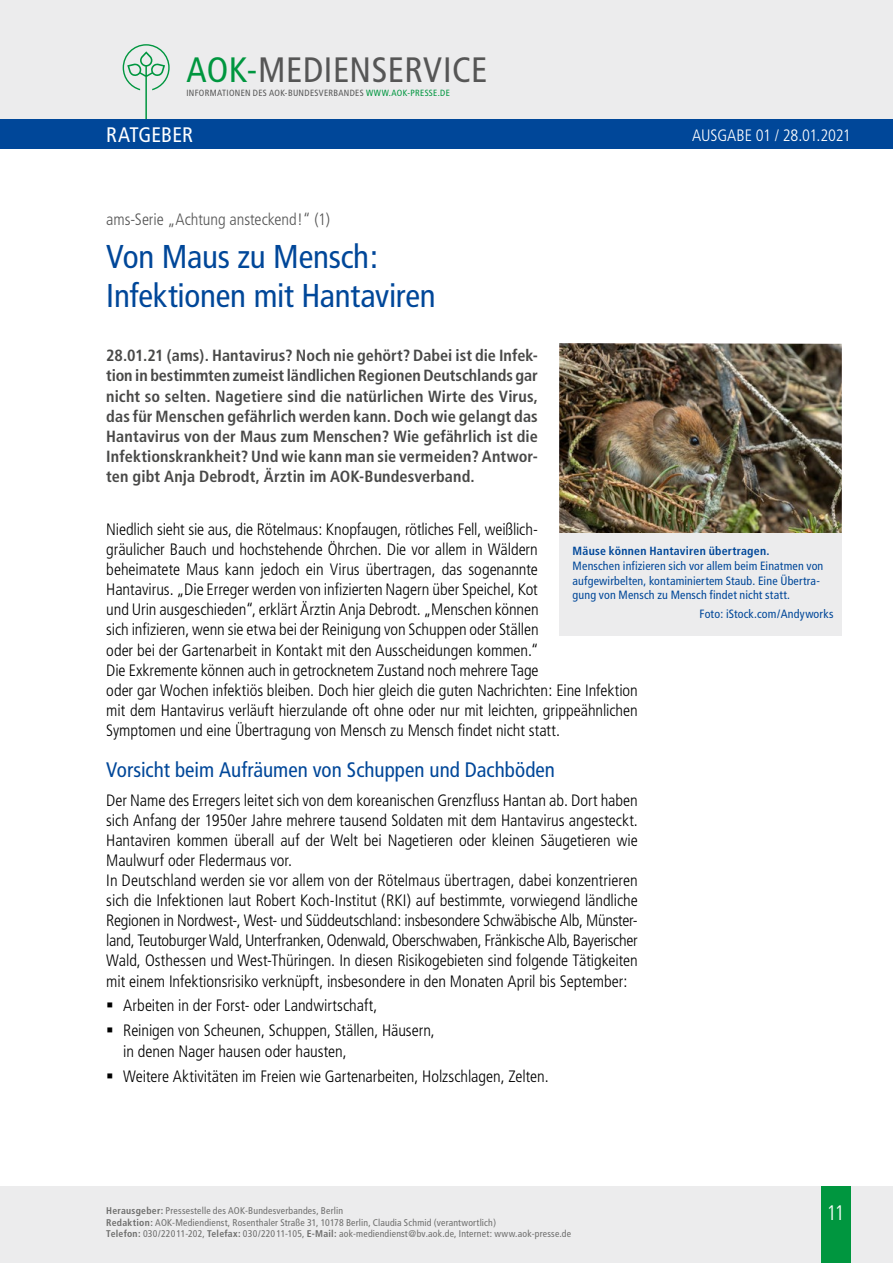
<style>
.page{position:relative;width:893px;height:1263px;background:#fff}
.page>*{position:absolute;margin:0;border:0;box-sizing:border-box;transform-origin:0 0}
.t1{font:condensed 35.25px "Frutiger";letter-spacing:.015em;color:#565656}
._2_Überschrift{font:condensed 33px/39px "Frutiger";letter-spacing:-.01em;color:#004799}
._5_Zwischenüberschri{font:condensed 21px "Frutiger";color:#004799}
.t2{font:condensed 21px "Frutiger";color:#fff}
.t3{font:300 condensed 21px "Frutiger";color:#fff}
._4_Fließtext{font:300 condensed 16.5px/20.1px "Frutiger";letter-spacing:-.005em;color:#000}
._1_Dachzeile{font:300 condensed 16.5px "Frutiger";letter-spacing:-.005em;color:#565656}
.t4{font:300 condensed 16.5px "Frutiger";letter-spacing:-.01em;color:#fff}
._3_Vorspann{font:700 condensed 16.2px/20.1px "Frutiger";letter-spacing:.005em;color:#494948;text-align:justify}
.Marginalientext_BU{font:condensed 12px/14.7px "Frutiger";letter-spacing:.01em;color:#004799}
.Marginalientext_BU-2{font:700 condensed 11.85px "Frutiger";letter-spacing:.02em;color:#004799}
.t5{font:condensed 9.75px/11.7px "Frutiger";letter-spacing:.02em;color:#6f6f6e}
.t6{font:condensed 9px "Frutiger";letter-spacing:.035em;color:#565656}
.s1{color:#00963f}
.s2{font-weight:700}
</style>
<div class="page">
<div style="left:0;top:1186px;width:893px;height:77px;background:#ececed"></div>
<div style="left:821px;top:1186px;width:29px;height:77px;background:#00963f"></div>
<div style="left:0;top:0;width:893px;height:141px;background:#ececed"></div>
<svg style="left:123px;top:44px;width:47px;height:75px"></svg>
<div style="left:0;top:119px;width:893px;height:30px;background:#004799"></div>
<img style="left:559px;top:343px;width:283px;height:191px">
<div style="left:560px;top:534px;width:282px;height:102px;background:#ececed"></div>
<h1 class="t1" style="left:186px;top:49px;width:303px"><span class="s1">AOK-</span>MEDIENSERVICE</h1>
<p class="t6" style="left:186px;top:87px;width:265px">INFORMATIONEN DES AOK-BUNDESVERBANDES <span class="s1">WWW.AOK-PRESSE.DE</span></p>
<p class="t2" style="left:106px;top:123px;width:88px">RATGEBER</p>
<p class="t4" style="left:692px;top:125px;width:160px">AUSGABE 01 / 28.01.2021</p>
<p class="_1_Dachzeile" style="left:106px;top:210px;width:225px">ams-Serie „Achtung ansteckend!“ (1)</p>
<p class="_2_Überschrift" style="left:106px;top:238px;width:331px">Von Maus zu Mensch:<br>Infektionen mit Hantaviren</p>
<p class="_3_Vorspann" style="left:106px;top:346px;width:433px">28.01.21 (ams). Hantavirus? Noch nie gehört? Dabei ist die Infek&shy;tion in bestimmten zumeist ländlichen Regionen Deutschlands gar nicht so selten. Nagetiere sind die natürlichen Wirte des Virus, das für Menschen gefährlich werden kann. Doch wie gelangt das Hantavirus von der Maus zum Menschen? Wie gefährlich ist die Infektionskrankheit? Und wie kann man sie vermeiden? Antwor&shy;ten gibt Anja Debrodt, Ärztin im AOK-Bundesverband.</p>
<p class="_4_Fließtext" style="left:106px;top:519px;width:533px">Niedlich sieht sie aus, die Rötelmaus: Knopfaugen, rötliches Fell, weißlich-<br>gräulicher Bauch und hochstehende Öhrchen. Die vor allem in Wäldern<br>beheimatete Maus kann jedoch ein Virus übertragen, das sogenannte<br>Hantavirus. „Die Erreger werden von infizierten Nagern über Speichel, Kot<br>und Urin ausgeschieden“, erklärt Ärztin Anja Debrodt. „Menschen können<br>sich infizieren, wenn sie etwa bei der Reinigung von Schuppen oder Ställen<br>oder bei der Gartenarbeit in Kontakt mit den Ausscheidungen kommen.“<br>Die Exkremente können auch in getrocknetem Zustand noch mehrere Tage<br>oder gar Wochen infektiös bleiben. Doch hier gleich die guten Nachrichten: Eine Infektion mit dem Hantavirus verläuft hierzulande oft ohne oder nur mit leichten, grippeähnlichen Symptomen und eine Übertragung von Mensch zu Mensch findet nicht statt.</p>
<p class="_5_Zwischenüberschri" style="left:106px;top:757px;width:450px">Vorsicht beim Aufräumen von Schuppen und Dachböden</p>
<p class="_4_Fließtext" style="left:106px;top:790px;width:533px;text-align:justify">Der Name des Erregers leitet sich von dem koreanischen Grenzfluss Hantan ab. Dort haben sich Anfang der 1950er Jahre mehrere tausend Soldaten mit dem Hantavirus angesteckt.<br>Hantaviren kommen überall auf der Welt bei Nagetieren oder kleinen Säugetieren wie Maulwurf oder Fledermaus vor.</p>
<p class="_4_Fließtext" style="left:106px;top:870px;width:533px;text-align:justify">In Deutschland werden sie vor allem von der Rötelmaus übertragen, dabei konzentrieren sich die Infektionen laut Robert Koch-Institut (RKI) auf bestimmte, vorwiegend ländliche Regionen in Nordwest-, West- und Süddeutschland: insbesondere Schwäbische Alb, Münster&shy;land, Teutoburger Wald, Unterfranken, Odenwald, Oberschwaben, Fränkische Alb, Bayerischer Wald, Osthessen und West-Thüringen. In diesen Risikogebieten sind folgende Tätigkeiten mit einem Infektionsrisiko verknüpft, insbesondere in den Monaten April bis September:</p>
<p class="_4_Fließtext" style="left:123px;top:996px;width:256px">Arbeiten in der Forst- oder Landwirtschaft,</p>
<p class="_4_Fließtext" style="left:123px;top:1020px;width:313px;line-height:20.7px">Reinigen von Scheunen, Schuppen, Ställen, Häusern, in denen Nager hausen oder hausten,</p>
<p class="_4_Fließtext" style="left:123px;top:1066px;width:427px">Weitere Aktivitäten im Freien wie Gartenarbeiten, Holzschlagen, Zelten.</p>
<p class="Marginalientext_BU-2" style="left:573px;top:544px;width:198px">Mäuse können Hantaviren übertragen.</p>
<p class="Marginalientext_BU" style="left:573px;top:559px;width:252px">Menschen infizieren sich vor allem beim Einatmen von aufgewirbelten, kontaminiertem Staub. Eine Übertra&shy;gung von Mensch zu Mensch findet nicht statt.</p>
<p class="Marginalientext_BU" style="left:699px;top:607px;width:135px">Foto: iStock.com/Andyworks</p>
<p class="t5" style="left:106px;top:1205px;width:466px"><span class="s2">Herausgeber:</span> Pressestelle des AOK-Bundesverbandes, Berlin<br><span class="s2">Redaktion:</span> AOK-Mediendienst, Rosenthaler Straße 31, 10178 Berlin, Claudia Schmid (verantwortlich)<br><span class="s2">Telefon:</span> 030/22011-202, <span class="s2">Telefax:</span> 030/22011-105, <span class="s2">E-Mail:</span> aok-mediendienst@bv.aok.de, Internet: www.aok-presse.de</p>
<p class="t3" style="left:826px;top:1201px;width:20px">11</p>
</div>
